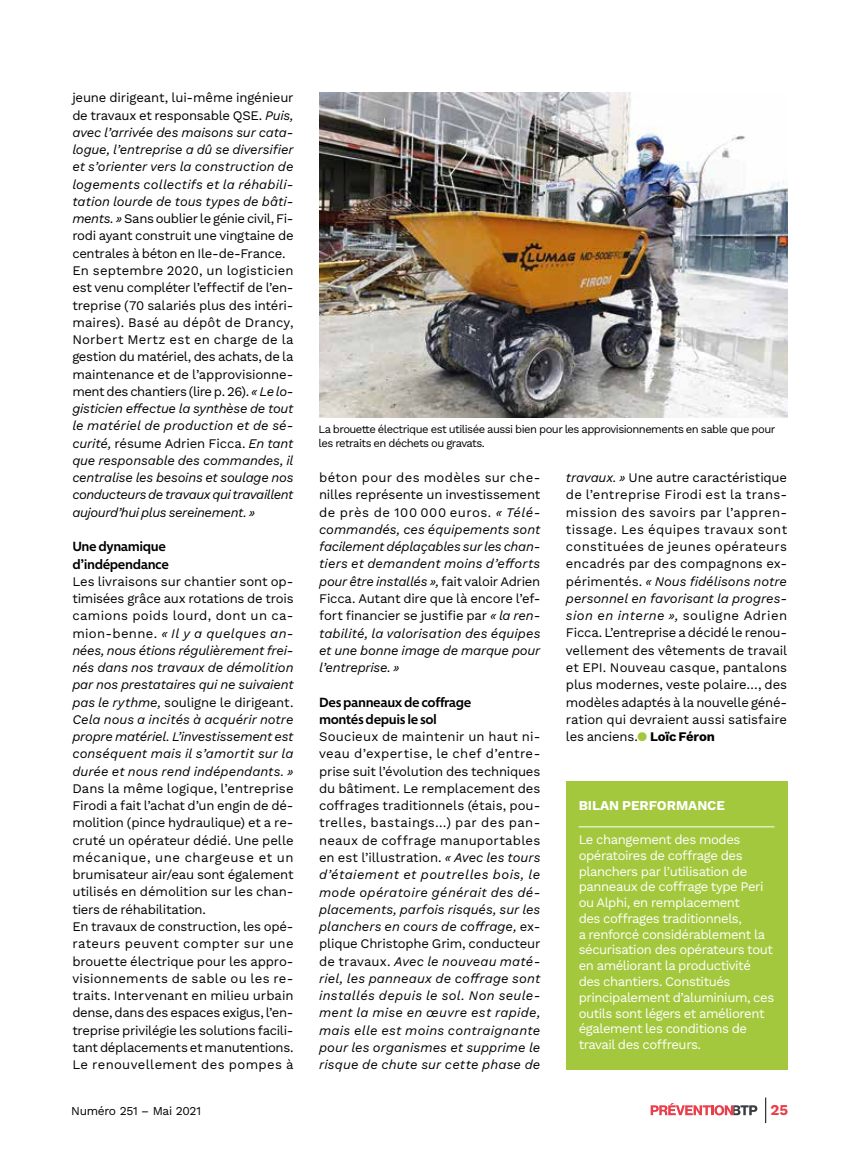
<style>
.page{position:relative;width:851px;height:1149px;background:#fff}
.page>*{position:absolute;margin:0;border:0;box-sizing:border-box;transform-origin:0 0}
.t1{font:700 15px "Work Sans";color:#e83f4b}
.t2{font:600 13.5px/17.2px "Morandi";letter-spacing:-.03em;color:#000}
.t3{font:700 13.5px "Work Sans";letter-spacing:-.005em;color:#fff}
.t4{font:13.2px/17.2px "Work Sans";letter-spacing:-.01em;color:#000}
.t5{font:italic 13.2px/17.2px "Work Sans";letter-spacing:.005em;color:#000;text-align:justify}
.t6{font:13.2px/15.8px "Work Sans";letter-spacing:-.03em;color:#fff}
.t7{font:12px "Work Sans";letter-spacing:-.025em;color:#000}
.t8{font:11.25px/13.5px "Work Sans";letter-spacing:-.045em;color:#000}
.s1{font-style:italic}
.s2{font-style:normal}
.s3{color:#a4c83d}
.s4{font-weight:700}
</style>
<div class="page">
<svg style="left:650px;top:1103px;width:107px;height:12px"></svg>
<svg style="left:765px;top:1097px;width:1px;height:25px"></svg>
<div style="left:566px;top:780px;width:221px;height:288px;background:#a4c83d"></div>
<hr style="left:578px;top:826px;width:196px;height:1px;background:#fff">
<img style="left:319px;top:92px;width:468px;height:325px">
<p class="t4" style="left:72px;top:89px;width:223px">jeune dirigeant, lui-même ingénieur de travaux et responsable QSE. <span class="s1">Puis, avec l’arrivée des maisons sur cata&shy;logue, l’entreprise a dû se diversifier et s’orienter vers la construction de logements collectifs et la réhabili&shy;tation lourde de tous types de bâti&shy;ments. »</span> Sans oublier le génie civil, Fi&shy;rodi ayant construit une vingtaine de centrales à béton en Ile-de-France.<br>En septembre 2020, un logisticien est venu compléter l’effectif de l’en&shy;treprise (70 salariés plus des intéri&shy;maires). Basé au dépôt de Drancy, Norbert Mertz est en charge de la gestion du matériel, des achats, de la maintenance et de l’approvisionne&shy;ment des chantiers (lire p. 26). <span class="s1">« Le lo&shy;gisticien effectue la synthèse de tout le matériel de production et de sé&shy;curité,</span> résume Adrien Ficca. <span class="s1">En tant que responsable des commandes, il centralise les besoins et soulage nos conducteurs de travaux qui travaillent aujourd’hui plus sereinement. »</span></p>
<p class="t2" style="left:72px;top:536px;width:98px">Une dynamique d’indépendance</p>
<p class="t5" style="left:72px;top:571px;width:223px"><span class="s2">Les livraisons sur chantier sont op&shy;timisées grâce aux rotations de trois camions poids lourd, dont un ca&shy;mion-benne.</span> « Il y a quelques an&shy;nées, nous étions régulièrement frei&shy;nés dans nos travaux de démolition par nos prestataires qui ne suivaient pas le rythme, <span class="s2">souligne le dirigeant.<br></span>Cela nous a incités à acquérir notre propre matériel. L’investissement est conséquent mais il s’amortit sur la durée et nous rend indépendants. »</p>
<p class="t4" style="left:72px;top:779px;width:223px">Dans la même logique, l’entreprise Firodi a fait l’achat d’un engin de dé&shy;molition (pince hydraulique) et a re&shy;cruté un opérateur dédié. Une pelle mécanique, une chargeuse et un brumisateur air/eau sont également utilisés en démolition sur les chan&shy;tiers de réhabilitation.<br>En travaux de construction, les opé&shy;rateurs peuvent compter sur une brouette électrique pour les appro&shy;visionnements de sable ou les re&shy;traits. Intervenant en milieu urbain dense, dans des espaces exigus, l’en&shy;treprise privilégie les solutions facili&shy;tant déplacements et manutentions.<br>Le renouvellement des pompes à</p>
<p class="t8" style="left:318px;top:422px;width:458px">La brouette électrique est utilisée aussi bien pour les approvisionnements en sable que pour les retraits en déchets ou gravats.</p>
<p class="t5" style="left:319px;top:468px;width:223px"><span class="s2">béton pour des modèles sur che&shy;nilles représente un investissement de près de 100 000 euros.</span> « Télé&shy;commandés, ces équipements sont facilement déplaçables sur les chan&shy;tiers et demandent moins d’efforts pour être installés », <span class="s2">fait valoir Adrien Ficca. Autant dire que là encore l’ef&shy;fort financier se justifie par</span> « la ren&shy;tabilité, la valorisation des équipes et une bonne image de marque pour l’entreprise. »</p>
<p class="t2" style="left:319px;top:692px;width:154px">Des panneaux de coffrage montés depuis le sol</p>
<p class="t5" style="left:319px;top:727px;width:223px"><span class="s2">Soucieux de maintenir un haut ni&shy;veau d’expertise, le chef d’entre&shy;prise suit l’évolution des techniques du bâtiment. Le remplacement des coffrages traditionnels (étais, pou&shy;trelles, bastaings…) par des pan&shy;neaux de coffrage manuportables en est l’illustration.</span> « Avec les tours d’étaiement et poutrelles bois, le mode opératoire générait des dé&shy;placements, parfois risqués, sur les planchers en cours de coffrage, <span class="s2">ex&shy;plique Christophe Grim, conducteur de travaux.</span> Avec le nouveau maté&shy;riel, les panneaux de coffrage sont installés depuis le sol. Non seule&shy;ment la mise en œuvre est rapide, mais elle est moins contraignante pour les organismes et supprime le risque de chute sur cette phase de</p>
<p class="t4" style="left:566px;top:468px;width:223px;text-align:justify"><span class="s1">travaux. »</span> Une autre caractéristique de l’entreprise Firodi est la trans&shy;mission des savoirs par l’appren&shy;tissage. Les équipes travaux sont constituées de jeunes opérateurs encadrés par des compagnons ex&shy;périmentés. <span class="s1">« Nous fidélisons notre personnel en favorisant la progres&shy;sion en interne »,</span> souligne Adrien Ficca. L’entreprise a décidé le renou&shy;vellement des vêtements de travail et EPI. Nouveau casque, pantalons plus modernes, veste polaire…, des modèles adaptés à la nouvelle géné&shy;ration qui devraient aussi satisfaire les anciens.<span class="s3">●</span> <span class="s4">Loïc Féron</span></p>
<p class="t3" style="left:578px;top:794px;width:148px">BILAN PERFORMANCE</p>
<p class="t6" style="left:578px;top:831px;width:197px">Le changement des modes opératoires de coffrage des planchers par l’utilisation de panneaux de coffrage type Peri ou Alphi, en remplacement<br>des coffrages traditionnels,<br>a renforcé considérablement la sécurisation des opérateurs tout en améliorant la productivité des chantiers. Constitués principalement d’aluminium, ces outils sont légers et améliorent également les conditions de travail des coffreurs.</p>
<p class="t7" style="left:71px;top:1101px;width:131px">Numéro 251 – Mai 2021</p>
<p class="t1" style="left:770px;top:1098px;width:19px">25</p>
</div>
